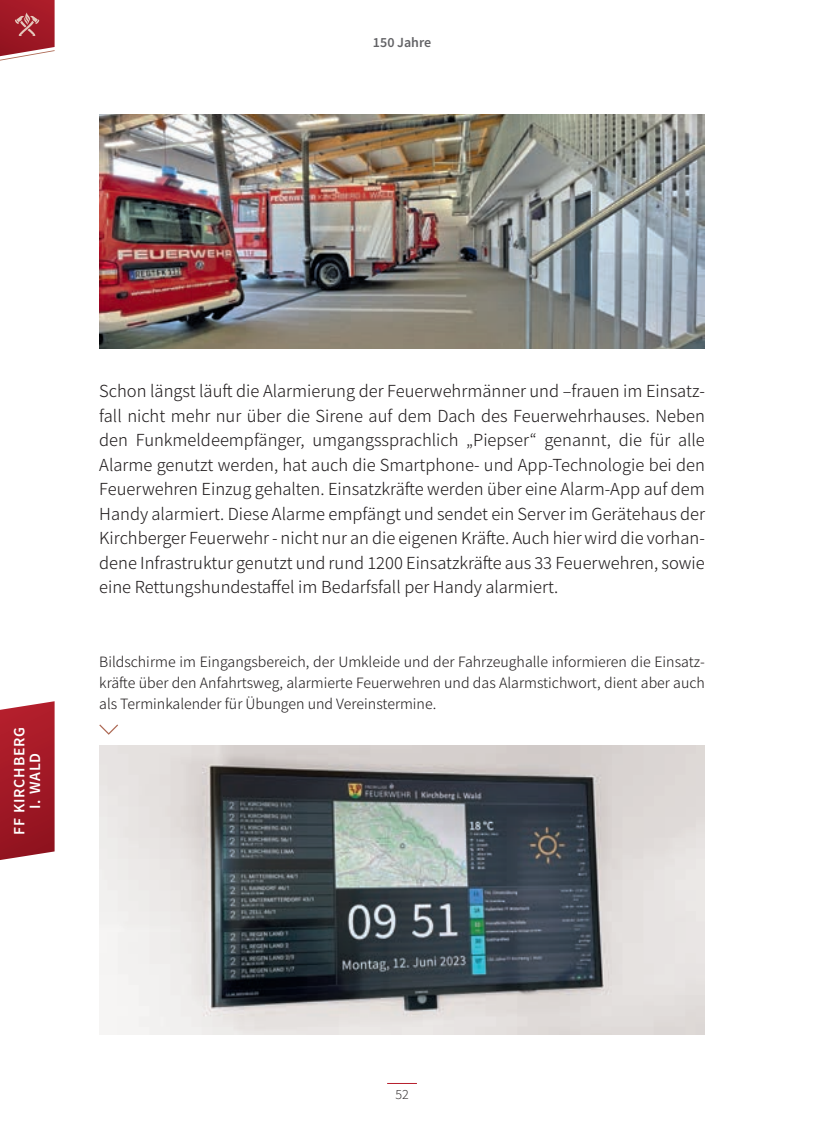
<style>
.page{position:relative;width:819px;height:1141px;background:#fff}
.page>*{position:absolute;margin:0;border:0;box-sizing:border-box;transform-origin:0 0}
.t1{font:18.38px/24.5px "Source Sans Variable";letter-spacing:.01em;color:#231f20;text-align:justify}
.t2{font:15.75px/21px "Source Sans Variable";letter-spacing:.01em;color:#231f20;text-align:justify}
.t3{font:15.75px/15.8px "Source Sans Variable";letter-spacing:.085em;color:#fff;text-align:center}
.t4{font:14px "Source Sans Variable";letter-spacing:.04em;color:#636366}
.t5{font:14px "Source Sans Variable";color:#231f20}
</style>
<div class="page">
<hr style="left:387px;top:1083px;width:30px;height:1px;background:#b61f2d">
<img style="left:99px;top:114px;width:605px;height:234px">
<svg style="left:99px;top:724px;width:19px;height:11px"></svg>
<img style="left:99px;top:745px;width:605px;height:289px">
<svg style="left:0;top:0;width:55px;height:61px;background:#b1434d"></svg>
<svg style="left:0;top:701px;width:55px;height:159px;background:#a72733"></svg>
<p class="t4" style="left:373px;top:33px;width:59px">150 Jahre</p>
<p class="t3" style="left:11px;top:835px;width:109px;rotate:-90deg">FF KIRCHBERG<br>I. WALD</p>
<p class="t1" style="left:99px;top:379px;width:607px">Schon längst läuft die Alarmierung der Feuerwehrmänner und –frauen im Einsatz&shy;fall nicht mehr nur über die Sirene auf dem Dach des Feuerwehrhauses. Neben den Funkmeldeempfänger, umgangssprachlich „Piepser“ genannt, die für alle Alarme genutzt werden, hat auch die Smartphone- und App-Technologie bei den Feuerwehren Einzug gehalten. Einsatzkräfte werden über eine Alarm-App auf dem Handy alarmiert. Diese Alarme empfängt und sendet ein Server im Gerätehaus der Kirchberger Feuerwehr - nicht nur an die eigenen Kräfte. Auch hier wird die vorhan&shy;dene Infrastruktur genutzt und rund 1200 Einsatzkräfte aus 33 Feuerwehren, sowie eine Rettungshundestaffel im Bedarfsfall per Handy alarmiert.</p>
<p class="t2" style="left:99px;top:651px;width:607px">Bildschirme im Eingangsbereich, der Umkleide und der Fahrzeughalle informieren die Einsatz&shy;kräfte über den Anfahrtsweg, alarmierte Feuerwehren und das Alarmstichwort, dient aber auch als Terminkalender für Übungen und Vereinstermine.</p>
<p class="t5" style="left:395px;top:1086px;width:15px">52</p>
</div>
